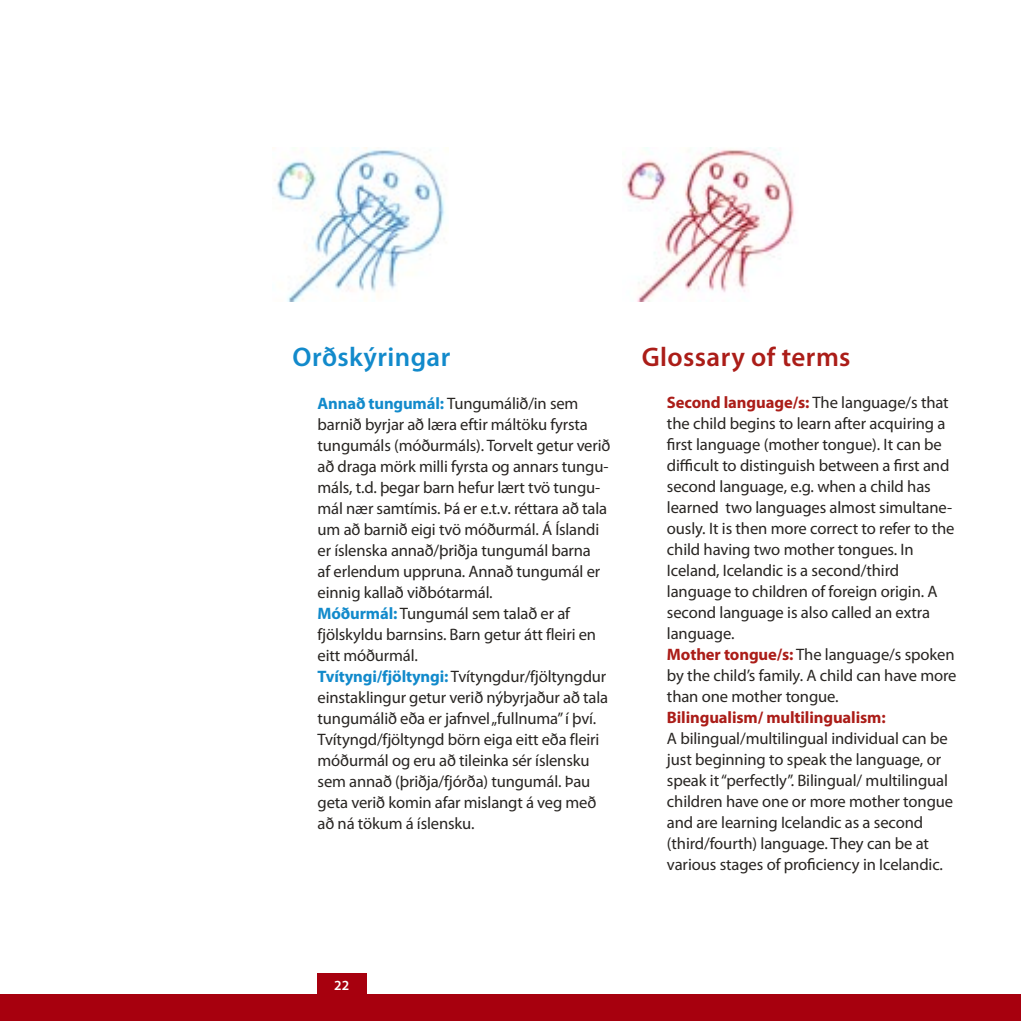
<style>
.page{position:relative;width:1021px;height:1021px;background:#fff}
.page>*{position:absolute;margin:0;border:0;box-sizing:border-box;transform-origin:0 0}
.t1{font:600 27px "Myriad Pro";letter-spacing:.015em;color:#ab1d18}
.t2{font:600 27px "Myriad Pro";letter-spacing:.015em;color:#128acb}
.t3{font:16.6px/21px "Myriad Pro";letter-spacing:-.01em;color:#282522}
.t4{font:700 16.6px "Myriad Pro";letter-spacing:-.005em;color:#ab1d18}
.t5{font:600 14px "Myriad Pro";color:#fff}
.s1{font-weight:700;color:#128acb}
.s2{font-weight:700;color:#ab1d18}
</style>
<div class="page">
<img style="left:272px;top:147px;width:173px;height:154px">
<img style="left:625px;top:147px;width:169px;height:154px">
<div style="left:317px;top:973px;width:49px;height:46px;background:#a7000e"></div>
<div style="left:0;top:994px;width:1020px;height:26px;background:#a7000e"></div>
<h1 class="t2" style="left:292px;top:341px;width:159px">Orðskýringar</h1>
<h1 class="t1" style="left:642px;top:342px;width:210px">Glossary of terms</h1>
<p class="t3" style="left:317px;top:393px;width:294px"><span class="s1">Annað tungumál:</span> Tungumálið/in sem barnið byrjar að læra eftir máltöku fyrsta tungumáls (móðurmáls). Torvelt getur verið að draga mörk milli fyrsta og annars tungu&shy;máls, t.d. þegar barn hefur lært tvö tungu&shy;mál nær samtímis. Þá er e.t.v. réttara að tala um að barnið eigi tvö móðurmál. Á Íslandi er íslenska annað/þriðja tungumál barna<br>af erlendum uppruna. Annað tungumál er einnig kallað viðbótarmál.<br><span class="s1">Móðurmál:</span> Tungumál sem talað er af fjölskyldu barnsins. Barn getur átt fleiri en eitt móðurmál.<br><span class="s1">Tvítyngi/fjöltyngi:</span> Tvítyngdur/fjöltyngdur einstaklingur getur verið nýbyrjaður að tala tungumálið eða er jafnvel „fullnuma” í því.<br>Tvítyngd/fjöltyngd börn eiga eitt eða fleiri móðurmál og eru að tileinka sér íslensku sem annað (þriðja/fjórða) tungumál. Þau geta verið komin afar mislangt á veg með að ná tökum á íslensku.</p>
<p class="t3" style="left:667px;top:392px;width:291px"><span class="s2">Second language/s:</span> The language/s that the child begins to learn after acquiring a first language (mother tongue). It can be difficult to distinguish between a first and second language, e.g. when a child has learned two languages almost simultane&shy;ously. It is then more correct to refer to the child having two mother tongues. In Iceland, Icelandic is a second/third language to children of foreign origin. A second language is also called an extra language.<br><span class="s2">Mother tongue/s:</span> The language/s spoken by the child’s family. A child can have more than one mother tongue.</p>
<p class="t4" style="left:667px;top:708px;width:220px">Bilingualism/ multilingualism:</p>
<p class="t3" style="left:667px;top:728px;width:288px">A bilingual/multilingual individual can be just beginning to speak the language, or speak it “perfectly”. Bilingual/ multilingual children have one or more mother tongue and are learning Icelandic as a second (third/fourth) language. They can be at various stages of proficiency in Icelandic.</p>
<p class="t5" style="left:334px;top:977px;width:17px">22</p>
</div>
